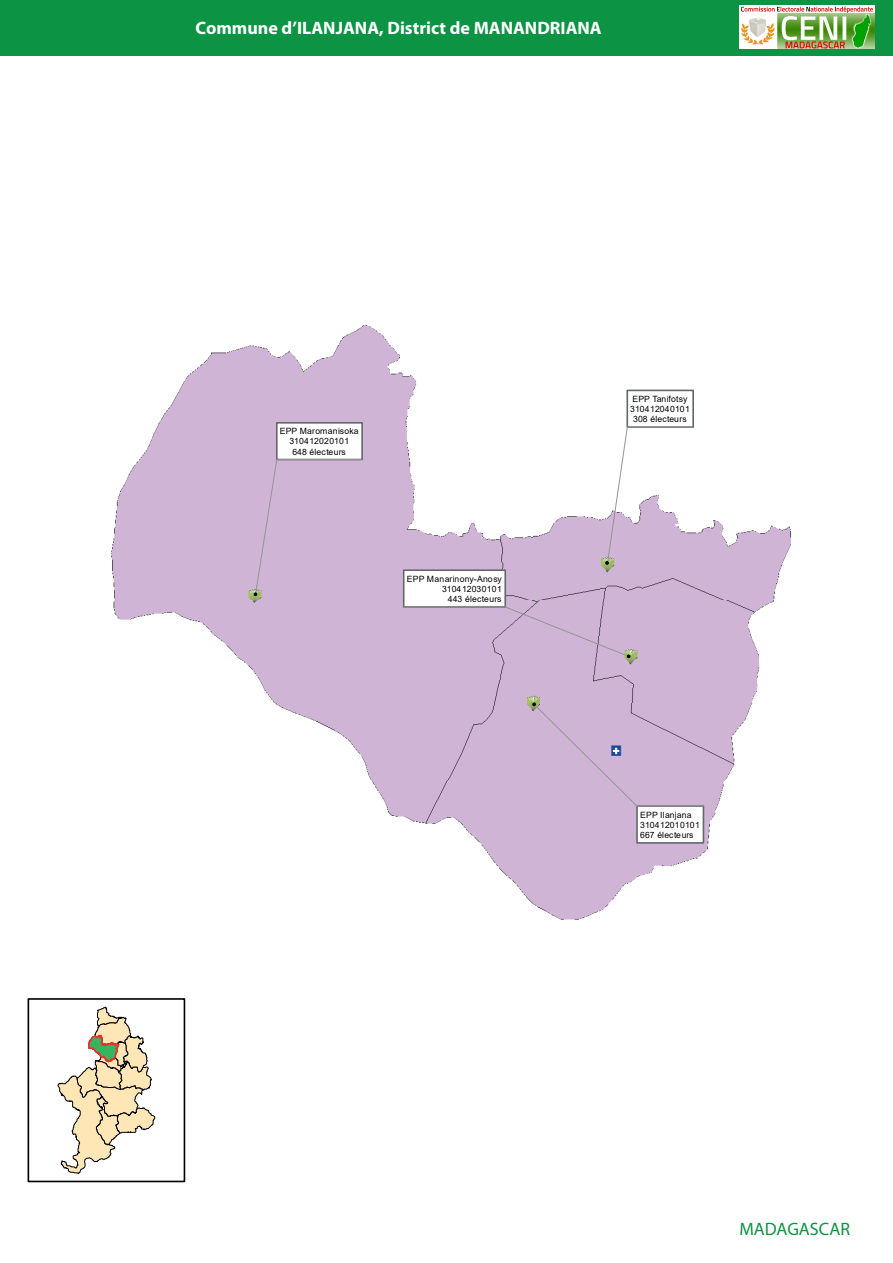
<style>
.page{position:relative;width:893px;height:1263px;background:#fff}
.page>*{position:absolute;margin:0;border:0;box-sizing:border-box;transform-origin:0 0}
.t1{font:700 18px "Myriad Pro";color:#fff}
.t2{font:18px "Myriad Pro";color:#0d9344}
.t3{font:8.7px/10.2px "Arial";letter-spacing:.005em;color:#000001;text-align:center}
</style>
<div class="page">
<div style="left:0;top:0;width:893px;height:56px;background:#0d9344"></div>
<img style="left:740px;top:6px;width:134px;height:43px">
<img style="left:27px;top:325px;width:765px;height:857px">
<div style="left:403px;top:569px;width:103px;height:39px;background:#fff;border:2px solid #646869"></div>
<div style="left:403px;top:606px;width:228px;height:52px;background:#cfb4d6"></div>
<div style="left:626px;top:390px;width:68px;height:38px;background:#fff;border:2px solid #646869"></div>
<svg style="left:606px;top:427px;width:88px;height:138px"></svg>
<div style="left:276px;top:422px;width:87px;height:38px;background:#fff;border:2px solid #646869"></div>
<div style="left:254px;top:459px;width:109px;height:138px;background:#cfb4d6"></div>
<div style="left:636px;top:805px;width:68px;height:39px;background:#fff;border:2px solid #646869"></div>
<div style="left:533px;top:703px;width:171px;height:104px;background:#cfb4d6"></div>
<svg style="left:58px;top:1006px;width:97px;height:168px"></svg>
<div style="left:28px;top:998px;width:157px;height:184px;border:2px solid #000001"></div>
<h1 class="t1" style="left:196px;top:16px;width:408px">Commune d’ILANJANA, District de MANANDRIANA</h1>
<p class="t3" style="left:280px;top:426px;width:80px">EPP Maromanisoka<br>310412020101<br>648 électeurs</p>
<p class="t3" style="left:407px;top:573px;width:97px;text-align:right">EPP Manarinony-Anosy<br>310412030101<br>443 électeurs</p>
<p class="t3" style="left:630px;top:393px;width:61px">EPP Tanifotsy<br>310412040101<br>308 électeurs</p>
<p class="t3" style="left:640px;top:809px;width:61px;text-align:left">EPP Ilanjana<br>310412010101<br>667 électeurs</p>
<h1 class="t2" style="left:739px;top:1218px;width:112px">MADAGASCAR</h1>
</div>
